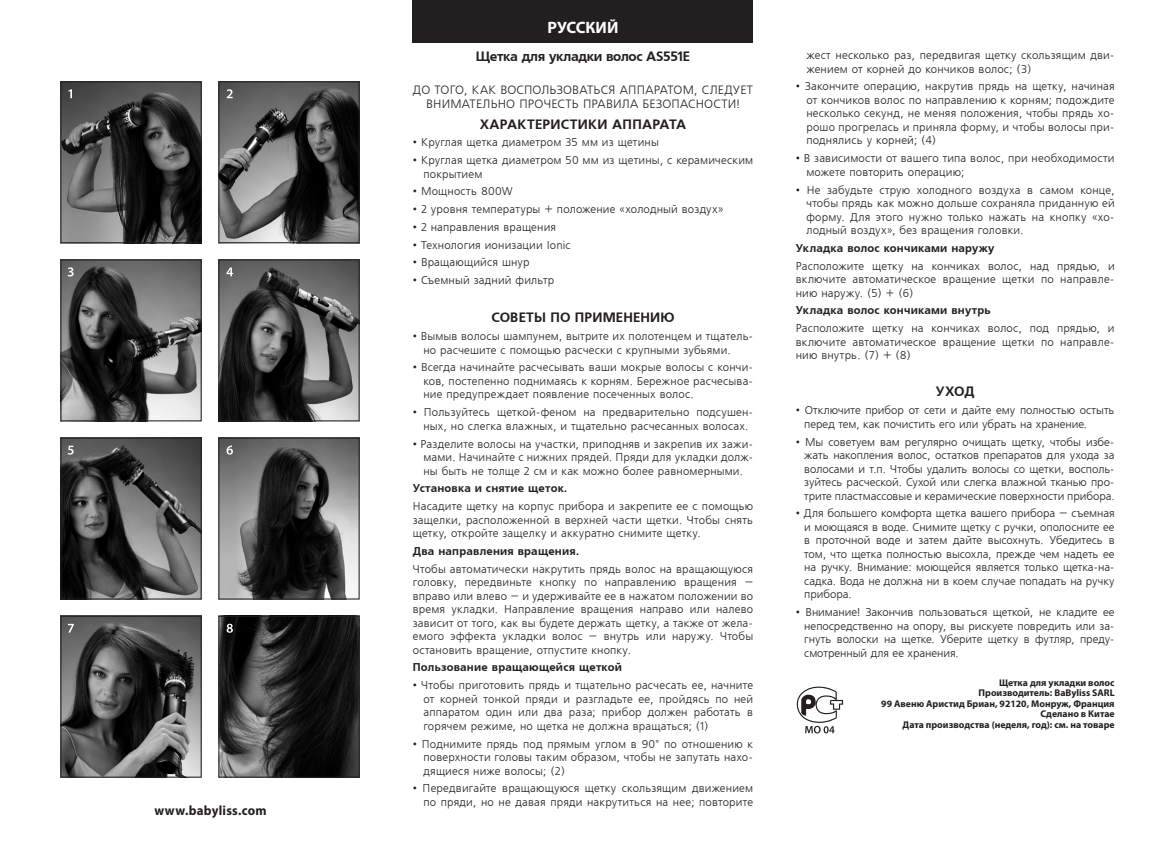
<style>
.page{position:relative;width:1166px;height:868px;background:#fff}
.page>*{position:absolute;margin:0;border:0;box-sizing:border-box;transform-origin:0 0}
.t1{font:700 16.5px "Myriad Pro";letter-spacing:-.005em;color:#fff}
.t2{font:13.5px "AXP Free Set C Bold";color:#231f20}
.t3{font:13.5px "AXP Free Set C Bold";letter-spacing:-.03em;color:#231f20}
.t4{font:700 13.5px "Myriad Pro";letter-spacing:.02em;color:#231f20;scale:.96 1}
.t5{font:12px/14.4px "Free Set CTT";letter-spacing:.015em;color:#231f20;text-align:center}
.t6{font:11.25px/13.5px "Free Set CTT";letter-spacing:.01em;color:#231f20;text-align:justify}
.t7{font:11.25px "AXP Free Set C Bold";letter-spacing:.015em;color:#231f20}
.t8{font:700 9.75px/10.5px "Myriad Pro";color:#231f20;text-align:right}
</style>
<div class="page">
<svg style="left:796px;top:686px;width:46px;height:47px"></svg>
<div style="left:412px;top:0;width:341px;height:43px;background:#231f20"></div>
<img style="left:62px;top:83px;width:138px;height:158px">
<div style="left:60px;top:81px;width:142px;height:162px;border:1px solid #231f20"></div>
<img style="left:62px;top:261px;width:138px;height:158px">
<div style="left:60px;top:259px;width:142px;height:162px;border:1px solid #231f20"></div>
<img style="left:62px;top:439px;width:138px;height:158px">
<div style="left:60px;top:437px;width:142px;height:162px;border:1px solid #231f20"></div>
<img style="left:62px;top:617px;width:138px;height:158px">
<div style="left:60px;top:615px;width:142px;height:162px;border:1px solid #231f20"></div>
<img style="left:220px;top:83px;width:137px;height:158px">
<div style="left:218px;top:81px;width:141px;height:162px;border:1px solid #231f20"></div>
<img style="left:220px;top:261px;width:137px;height:158px">
<div style="left:218px;top:259px;width:141px;height:162px;border:1px solid #231f20"></div>
<img style="left:220px;top:439px;width:137px;height:158px">
<div style="left:218px;top:437px;width:141px;height:162px;border:1px solid #231f20"></div>
<img style="left:220px;top:617px;width:137px;height:158px">
<div style="left:218px;top:615px;width:141px;height:162px;border:1px solid #231f20"></div>
<svg style="left:68px;top:89px;width:4px;height:9px"></svg>
<svg style="left:68px;top:267px;width:6px;height:9px"></svg>
<svg style="left:68px;top:445px;width:6px;height:9px"></svg>
<svg style="left:68px;top:623px;width:6px;height:9px"></svg>
<svg style="left:227px;top:89px;width:5px;height:9px"></svg>
<svg style="left:226px;top:267px;width:7px;height:9px"></svg>
<svg style="left:226px;top:445px;width:7px;height:9px"></svg>
<svg style="left:226px;top:623px;width:7px;height:9px"></svg>
<p class="t4" style="left:154px;top:801px;width:118px">www.babyliss.com</p>
<h1 class="t1" style="left:547px;top:17px;width:72px">РУССКИЙ</h1>
<p class="t3" style="left:475px;top:48px;width:216px">Щетка для укладки волос AS551E</p>
<p class="t5" style="left:413px;top:83px;width:341px">ДО ТОГО, КАК ВОСПОЛЬЗОВАТЬСЯ АППАРАТОМ, СЛЕДУЕТ<br>ВНИМАТЕЛЬНО ПРОЧЕСТЬ ПРАВИЛА БЕЗОПАСНОСТИ!</p>
<p class="t2" style="left:479px;top:116px;width:208px">ХАРАКТЕРИСТИКИ АППАРАТА</p>
<p class="t6" style="left:412px;top:136px;width:247px">• Круглая щетка диаметром 35 мм из щетины</p>
<p class="t6" style="left:423px;top:154px;width:331px;text-indent:-11px">• Круглая щетка диаметром 50 мм из щетины, с керамическим покрытием</p>
<p class="t6" style="left:412px;top:185px;width:101px">• Мощность 800W</p>
<p class="t6" style="left:412px;top:203px;width:312px">• 2 уровня температуры + положение «холодный воздух»</p>
<p class="t6" style="left:412px;top:221px;width:145px">• 2 направления вращения</p>
<p class="t6" style="left:412px;top:238px;width:159px">• Технология ионизации Ionic</p>
<p class="t6" style="left:412px;top:256px;width:118px">• Вращающийся шнур</p>
<p class="t6" style="left:412px;top:274px;width:143px">• Съемный задний фильтр</p>
<p class="t2" style="left:491px;top:310px;width:185px">СОВЕТЫ ПО ПРИМЕНЕНИЮ</p>
<p class="t6" style="left:423px;top:330px;width:331px;text-indent:-11px">• Вымыв волосы шампунем, вытрите их полотенцем и тщатель&shy;но расчешите с помощью расчески с крупными зубьями.</p>
<p class="t6" style="left:423px;top:361px;width:331px;text-indent:-11px">• Всегда начинайте расчесывать ваши мокрые волосы с кончи&shy;ков, постепенно поднимаясь к корням. Бережное расчесыва&shy;ние предупреждает появление посеченных волос.</p>
<p class="t6" style="left:412px;top:406px;width:342px;text-align:center">• Пользуйтесь щеткой-феном на предварительно подсушен&shy;ных, но слегка влажных, и тщательно расчесанных волосах.</p>
<p class="t6" style="left:423px;top:437px;width:331px;text-indent:-11px">• Разделите волосы на участки, приподняв и закрепив их зажи&shy;мами. Начинайте с нижних прядей. Пряди для укладки долж&shy;ны быть не толще 2 см и как можно более равномерными.</p>
<p class="t7" style="left:412px;top:482px;width:156px">Установка и снятие щеток.</p>
<p class="t6" style="left:412px;top:500px;width:342px">Насадите щетку на корпус прибора и закрепите ее с помощью защелки, расположенной в верхней части щетки. Чтобы снять щетку, откройте защелку и аккуратно снимите щетку.</p>
<p class="t7" style="left:412px;top:544px;width:168px">Два направления вращения.</p>
<p class="t6" style="left:412px;top:562px;width:342px">Чтобы автоматически накрутить прядь волос на вращающуюся головку, передвиньте кнопку по направлению вращения – вправо или влево – и удерживайте ее в нажатом положении во время укладки. Направление вращения направо или налево зависит от того, как вы будете держать щетку, а также от жела&shy;емого эффекта укладки волос – внутрь или наружу. Чтобы остановить вращение, отпустите кнопку.</p>
<p class="t7" style="left:412px;top:661px;width:210px">Пользование вращающейся щеткой</p>
<p class="t6" style="left:423px;top:679px;width:331px;text-indent:-11px">• Чтобы приготовить прядь и тщательно расчесать ее, начните от корней тонкой пряди и разгладьте ее, пройдясь по ней аппаратом один или два раза; прибор должен работать в горячем режиме, но щетка не должна вращаться; (1)</p>
<p class="t6" style="left:423px;top:737px;width:331px;text-indent:-11px">• Поднимите прядь под прямым углом в 90° по отношению к поверхности головы таким образом, чтобы не запутать нахо&shy;дящиеся ниже волосы; (2)</p>
<p class="t6" style="left:412px;top:782px;width:342px;text-align:right">• Передвигайте вращающуюся щетку скользящим движением по пряди, но не давая пряди накрутиться на нее; повторите</p>
<p class="t6" style="left:806px;top:49px;width:310px">жест несколько раз, передвигая щетку скользящим дви&shy;жением от корней до кончиков волос; (3)</p>
<p class="t6" style="left:806px;top:80px;width:310px;text-indent:-11px">• Закончите операцию, накрутив прядь на щетку, начиная от кончиков волос по направлению к корням; подождите несколько секунд, не меняя положения, чтобы прядь хо&shy;рошо прогрелась и приняла форму, и чтобы волосы при&shy;поднялись у корней; (4)</p>
<p class="t6" style="left:806px;top:152px;width:309px;text-indent:-11px">• В зависимости от вашего типа волос, при необходимости можете повторить операцию;</p>
<p class="t6" style="left:806px;top:183px;width:310px;text-indent:-11px">• Не забудьте струю холодного воздуха в самом конце, чтобы прядь как можно дольше сохраняла приданную ей форму. Для этого нужно только нажать на кнопку «хо&shy;лодный воздух», без вращения головки.</p>
<p class="t7" style="left:795px;top:241px;width:200px">Укладка волос кончиками наружу</p>
<p class="t6" style="left:795px;top:259px;width:320px">Расположите щетку на кончиках волос, над прядью, и включите автоматическое вращение щетки по направле&shy;нию наружу. (5) + (6)</p>
<p class="t7" style="left:795px;top:304px;width:196px">Укладка волос кончиками внутрь</p>
<p class="t6" style="left:795px;top:322px;width:320px">Расположите щетку на кончиках волос, под прядью, и включите автоматическое вращение щетки по направле&shy;нию внутрь. (7) + (8)</p>
<p class="t2" style="left:935px;top:384px;width:40px">УХОД</p>
<p class="t6" style="left:804px;top:404px;width:312px;text-indent:-9px">• Отключите прибор от сети и дайте ему полностью остыть перед тем, как почистить его или убрать на хранение.</p>
<p class="t6" style="left:804px;top:435px;width:312px;text-indent:-9px">• Мы советуем вам регулярно очищать щетку, чтобы избе&shy;жать накопления волос, остатков препаратов для ухода за волосами и т.п. Чтобы удалить волосы со щетки, восполь&shy;зуйтесь расческой. Сухой или слегка влажной тканью про&shy;трите пластмассовые и керамические поверхности прибора.</p>
<p class="t6" style="left:804px;top:507px;width:312px;text-indent:-9px">• Для большего комфорта щетка вашего прибора – съемная и моющаяся в воде. Снимите щетку с ручки, ополосните ее в проточной воде и затем дайте высохнуть. Убедитесь в том, что щетка полностью высохла, прежде чем надеть ее на ручку. Внимание: моющейся является только щетка-на&shy;садка. Вода не должна ни в коем случае попадать на ручку прибора.</p>
<p class="t6" style="left:804px;top:606px;width:312px;text-indent:-9px">• Внимание! Закончив пользоваться щеткой, не кладите ее непосредственно на опору, вы рискуете повредить или за&shy;гнуть волоски на щетке. Уберите щетку в футляр, преду&shy;смотренный для ее хранения.</p>
<p class="t8" style="left:881px;top:677px;width:235px">Щетка для укладки волос<br>Производитель: BaByliss SARL<br>99 Авеню Аристид Бриан, 92120, Монруж, Франция<br>Сделано в Китае<br>Дата производства (неделя, год): см. на товаре</p>
</div>
